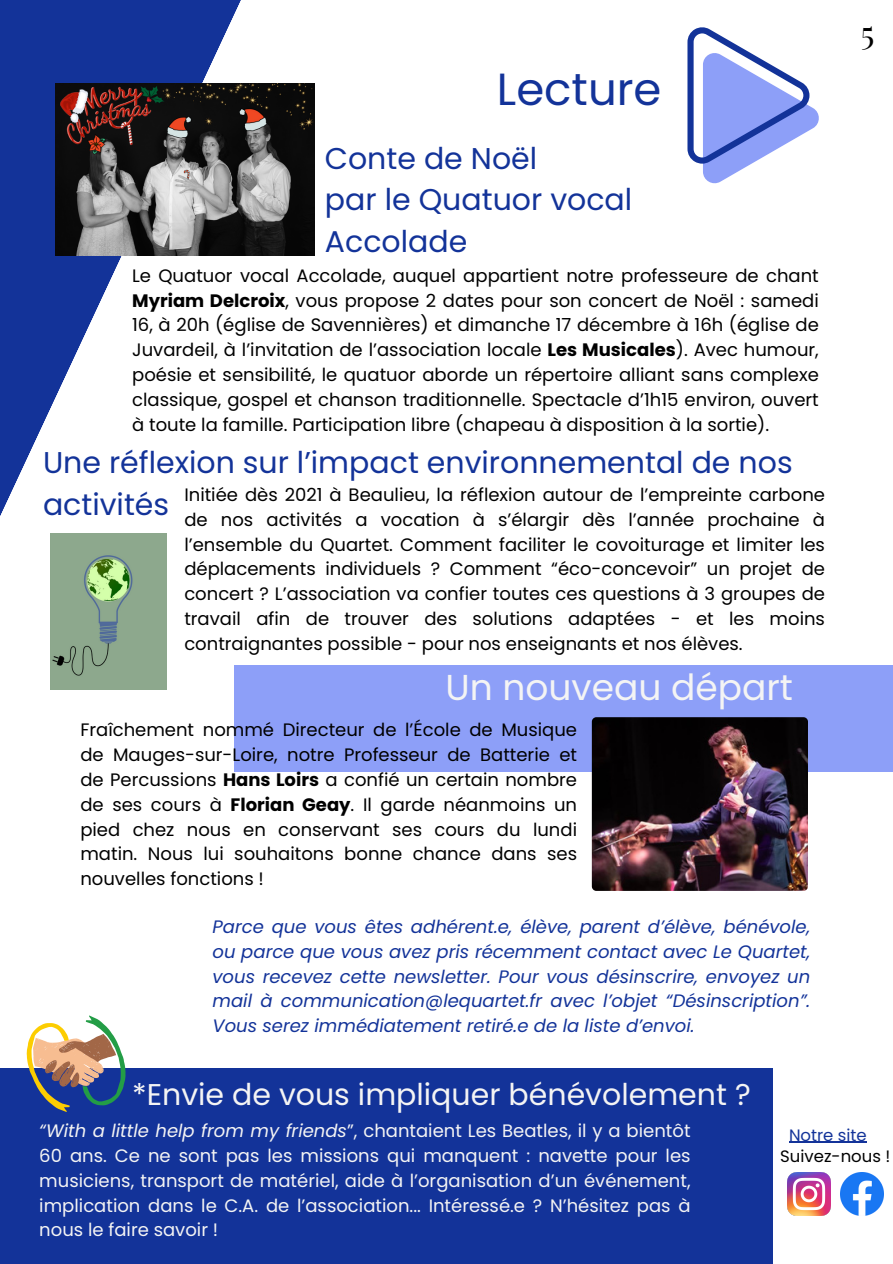
<style>
.page{position:relative;width:893px;height:1264px;background:#fff}
.page>*{position:absolute;margin:0;border:0;box-sizing:border-box;transform-origin:0 0}
.t1{font:45px "Poppins";color:#133399}
.t2{font:36px "Poppins";color:#f4f4f4}
.t3{font:33px "Playfair Display";color:#000}
.t4{font:30px/41.7px "Poppins";color:#133399}
.t5{font:30px "Poppins";color:#f4f4f4}
.t6{font:18px/24.8px "Poppins";color:#000;text-align:justify}
.t7{font:italic 18px/24.8px "Poppins";color:#133399;text-align:justify}
.t8{font:18px/24.8px "Poppins";color:#f4f4f4;text-align:justify}
.t9{font:16.5px "Poppins";color:#000}
.t10{font:16.5px "Poppins";color:#133399}
.s1{font-weight:700}
.s2{font-style:italic}
</style>
<div class="page">
<div style="left:234px;top:664px;width:658px;height:107px;background:#8d9ff8"></div>
<img style="left:591px;top:717px;width:216px;height:173px;border-radius:4px">
<svg style="left:0;top:0;width:244px;height:679px"></svg>
<svg style="left:687px;top:27px;width:131px;height:156px"></svg>
<div style="left:0;top:1068px;width:772px;height:195px;background:#133399"></div>
<svg style="left:27px;top:1015px;width:99px;height:97px"></svg>
<img style="left:787px;top:1172px;width:43px;height:43px">
<img style="left:840px;top:1172px;width:43px;height:43px">
<img style="left:55px;top:83px;width:259px;height:172px">
<img style="left:51px;top:533px;width:116px;height:156px">
<hr style="left:789px;top:1141px;width:77px;height:1px;background:#133399">
<p class="t1" style="left:497px;top:57px;width:166px">Lecture</p>
<p class="t4" style="left:325px;top:137px;width:214px">Conte de Noël</p>
<p class="t4" style="left:325px;top:179px;width:309px">par le Quatuor vocal</p>
<p class="t4" style="left:325px;top:221px;width:144px">Accolade</p>
<p class="t6" style="left:132px;top:263px;width:688px">Le Quatuor vocal Accolade, auquel appartient notre professeure de chant <span class="s1">Myriam Delcroix</span>, vous propose 2 dates pour son concert de Noël : samedi 16, à 20h (église de Savennières) et dimanche 17 décembre à 16h (église de Juvardeil, à l’invitation de l’association locale <span class="s1">Les Musicales</span>). Avec humour, poésie et sensibilité, le quatuor aborde un répertoire alliant sans complexe classique, gospel et chanson traditionnelle. Spectacle d’1h15 environ, ouvert à toute la famille. Participation libre (chapeau à disposition à la sortie).</p>
<p class="t4" style="left:43px;top:441px;width:751px">Une réflexion sur l’impact environnemental de nos activités</p>
<p class="t6" style="left:184px;top:482px;width:642px">Initiée dès 2021 à Beaulieu, la réflexion autour de l’empreinte carbone de nos activités a vocation à s’élargir dès l’année prochaine à l’ensemble du Quartet. Comment faciliter le covoiturage et limiter les déplacements individuels ? Comment “éco-concevoir” un projet de concert ? L’association va confier toutes ces questions à 3 groupes de travail afin de trouver des solutions adaptées - et les moins contraignantes possible - pour nos enseignants et nos élèves.</p>
<p class="t2" style="left:445px;top:662px;width:349px">Un nouveau départ</p>
<p class="t6" style="left:80px;top:717px;width:498px">Fraîchement nommé Directeur de l’École de Musique de Mauges-sur-Loire, notre Professeur de Batterie et de Percussions <span class="s1">Hans Loirs</span> a confié un certain nombre de ses cours à <span class="s1">Florian Geay</span>. Il garde néanmoins un pied chez nous en conservant ses cours du lundi matin. Nous lui souhaitons bonne chance dans ses nouvelles fonctions !</p>
<p class="t7" style="left:212px;top:914px;width:599px">Parce que vous êtes adhérent.e, élève, parent d’élève, bénévole, ou parce que vous avez pris récemment contact avec Le Quartet, vous recevez cette newsletter. Pour vous désinscrire, envoyez un mail à communication@lequartet.fr avec l’objet “Désinscription”.<br>Vous serez immédiatement retiré.e de la liste d’envoi.</p>
<p class="t3" style="left:860px;top:10px;width:15px">5</p>
<p class="t5" style="left:132px;top:1073px;width:620px">*Envie de vous impliquer bénévolement ?</p>
<p class="t8" style="left:39px;top:1118px;width:652px"><span class="s2">“With a little help from my friends</span>”, chantaient Les Beatles, il y a bientôt 60 ans. Ce ne sont pas les missions qui manquent : navette pour les musiciens, transport de matériel, aide à l’organisation d’un événement, implication dans le C.A. de l’association... Intéressé.e ? N’hésitez pas à nous le faire savoir !</p>
<p class="t10" style="left:789px;top:1123px;width:79px">Notre site</p>
<p class="t9" style="left:780px;top:1144px;width:111px">Suivez-nous !</p>
</div>
